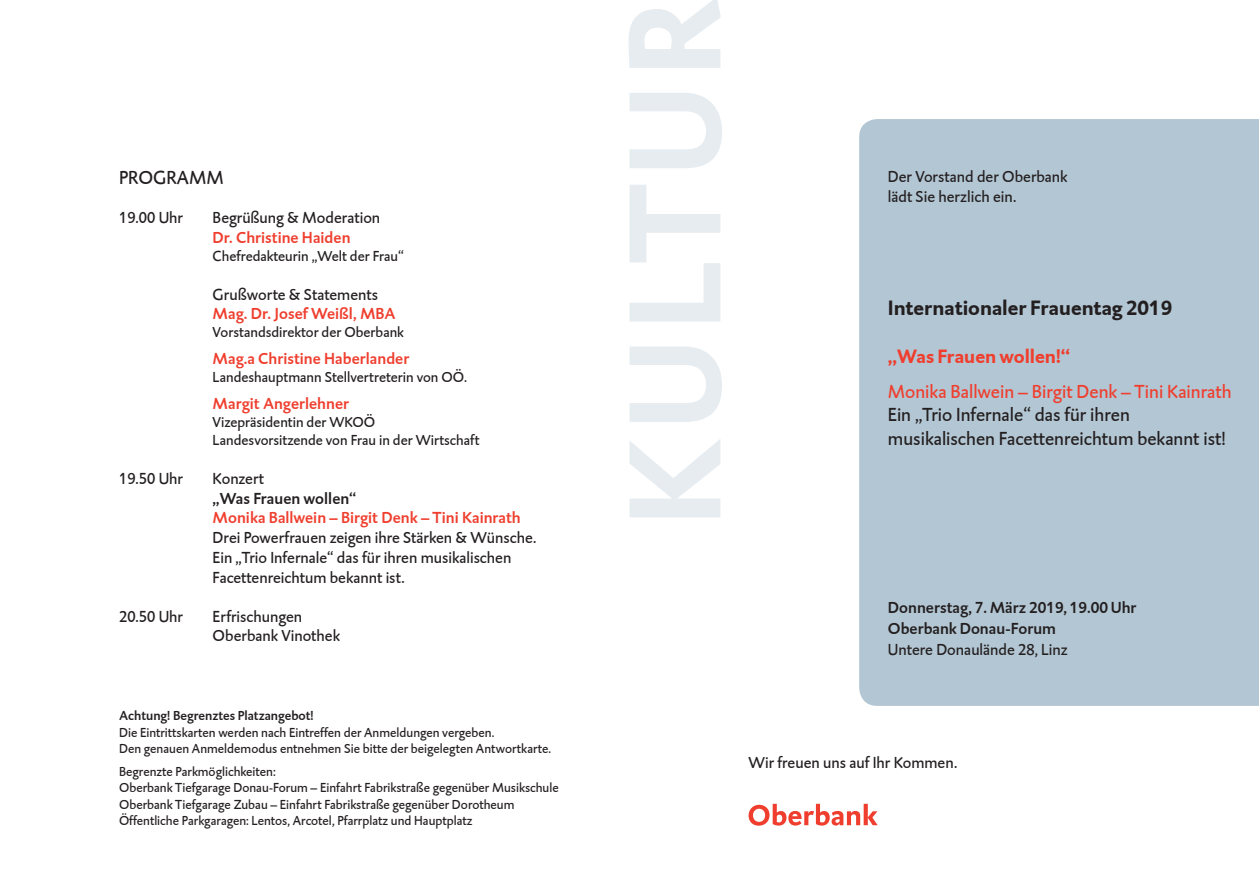
<style>
.page{position:relative;width:1259px;height:893px;background:#fff}
.page>*{position:absolute;margin:0;border:0;box-sizing:border-box;transform-origin:0 0}
.t1{font:700 133.5px "DTL Caspari T";letter-spacing:.055em;color:#e6ecf0}
.t2{font:700 21px "DTL Caspari T";color:#231f20}
.t3{font:19.5px/23.4px "DTL Caspari T";color:#231f20}
.t4{font:19.5px "DTL Caspari T";color:#ef3e2e}
.t5{font:700 19.5px "DTL Caspari T";letter-spacing:-.015em;color:#ef3e2e}
.t6{font:16.5px/19.8px "DTL Caspari T";color:#231f20}
.t7{font:16.5px "DTL Caspari T Medium";color:#ef3e2e}
.t8{font:16.5px/21px "DTL Caspari T Medium";color:#231f20}
.t9{font:15px/18px "DTL Caspari T";color:#231f20}
.t10{font:13.5px/16.5px "DTL Caspari T";color:#231f20}
.t11{font:13.5px "DTL Caspari T Medium";color:#231f20}
</style>
<div class="page">
<div style="left:859px;top:119px;width:400px;height:587px;background:#b3c6d3"></div>
<svg style="left:748px;top:804px;width:129px;height:22px"></svg>
<h3 class="t3" style="left:119px;top:168px;width:106px">PROGRAMM</h3>
<p class="t6" style="left:119px;top:210px;width:65px">19.00 Uhr</p>
<p class="t6" style="left:213px;top:210px;width:169px">Begrüßung &amp; Moderation</p>
<p class="t7" style="left:213px;top:231px;width:139px">Dr. Christine Haiden</p>
<p class="t9" style="left:213px;top:248px;width:193px">Chefredakteurin „Welt der Frau“</p>
<p class="t6" style="left:213px;top:286px;width:167px">Grußworte &amp; Statements</p>
<p class="t7" style="left:213px;top:307px;width:184px">Mag. Dr. Josef Weißl, MBA</p>
<p class="t9" style="left:213px;top:325px;width:193px">Vorstandsdirektor der Oberbank</p>
<p class="t7" style="left:213px;top:352px;width:198px">Mag.a Christine Haberlander</p>
<p class="t9" style="left:213px;top:370px;width:256px">Landeshauptmann Stellvertreterin von OÖ.</p>
<p class="t7" style="left:213px;top:397px;width:138px">Margit Angerlehner</p>
<p class="t9" style="left:213px;top:415px;width:268px">Vizepräsidentin der WKOÖ<br>Landesvorsitzende von Frau in der Wirtschaft</p>
<p class="t6" style="left:119px;top:471px;width:65px">19.50 Uhr</p>
<p class="t6" style="left:213px;top:471px;width:53px">Konzert</p>
<p class="t8" style="left:213px;top:490px;width:145px">„Was Frauen wollen“</p>
<p class="t7" style="left:213px;top:511px;width:310px">Monika Ballwein – Birgit Denk – Tini Kainrath</p>
<p class="t6" style="left:213px;top:529px;width:325px">Drei Powerfrauen zeigen ihre Stärken &amp; Wünsche.<br>Ein „Trio Infernale“ das für ihren musikalischen<br>Facettenreichtum bekannt ist.</p>
<p class="t6" style="left:119px;top:608px;width:65px">20.50 Uhr</p>
<p class="t6" style="left:213px;top:608px;width:129px">Erfrischungen<br>Oberbank Vinothek</p>
<p class="t11" style="left:119px;top:710px;width:196px">Achtung! Begrenztes Platzangebot!</p>
<p class="t10" style="left:119px;top:725px;width:434px">Die Eintrittskarten werden nach Eintreffen der Anmeldungen vergeben.<br>Den genauen Anmeldemodus entnehmen Sie bitte der beigelegten Antwortkarte.</p>
<p class="t10" style="left:119px;top:764px;width:441px">Begrenzte Parkmöglichkeiten:<br>Oberbank Tiefgarage Donau-Forum – Einfahrt Fabrikstraße gegenüber Musikschule Oberbank Tiefgarage Zubau – Einfahrt Fabrikstraße gegenüber Dorotheum Öffentliche Parkgaragen: Lentos, Arcotel, Pfarrplatz und Hauptplatz</p>
<h1 class="t1" style="left:622px;top:527px;width:532px;rotate:-90deg">KulTur</h1>
<p class="t6" style="left:888px;top:169px;width:181px">Der Vorstand der Oberbank lädt Sie herzlich ein.</p>
<h2 class="t2" style="left:888px;top:300px;width:286px">internationaler Frauentag 2019</h2>
<h3 class="t5" style="left:888px;top:349px;width:184px">„Was Frauen wollen!“</h3>
<h3 class="t4" style="left:888px;top:383px;width:345px">Monika Ballwein – Birgit Denk – Tini Kainrath</h3>
<h3 class="t3" style="left:888px;top:405px;width:339px">Ein „Trio Infernale“ das für ihren musikalischen Facettenreichtum bekannt ist!</h3>
<p class="t8" style="left:888px;top:598px;width:250px">Donnerstag, 7. März 2019, 19.00 Uhr<br>Oberbank Donau-Forum</p>
<p class="t6" style="left:888px;top:641px;width:181px">Untere Donaulände 28, Linz</p>
<p class="t6" style="left:748px;top:754px;width:210px">Wir freuen uns auf Ihr Kommen.</p>
</div>
